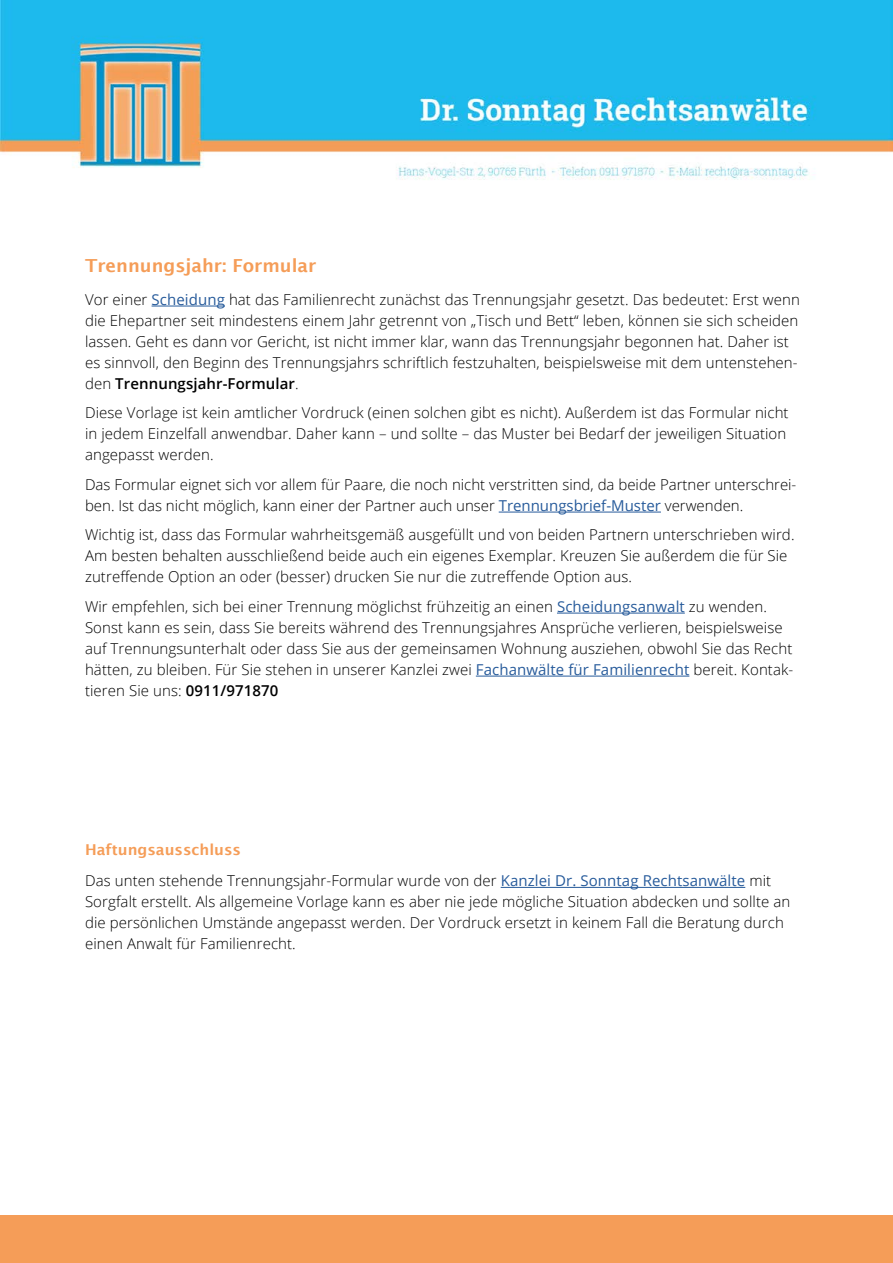
<style>
.page{position:relative;width:893px;height:1263px;background:#fff}
.page>*{position:absolute;margin:0;border:0;box-sizing:border-box;transform-origin:0 0}
.t1{font:600 18px "Lucida Sans";color:#f59d58}
.t2{font:300 15px/21px "Open Sans";letter-spacing:.005em;color:#000}
.t3{font:600 15px "Lucida Sans";color:#f59d58}
.s1{font-weight:400;color:#275b9b}
.s2{font-weight:600}
</style>
<div class="page">
<div style="left:0;top:1215px;width:893px;height:48px;background:#f59d58"></div>
<hr style="left:152px;top:306px;width:73px;height:1px;background:#275b9b">
<hr style="left:499px;top:512px;width:162px;height:1px;background:#275b9b">
<hr style="left:557px;top:613px;width:128px;height:1px;background:#275b9b">
<hr style="left:476px;top:676px;width:213px;height:1px;background:#275b9b">
<hr style="left:501px;top:887px;width:244px;height:1px;background:#275b9b">
<img style="left:0;top:0;width:893px;height:180px">
<p class="t1" style="left:85px;top:255px;width:233px">Trennungsjahr: Formular</p>
<p class="t2" style="left:85px;top:289px;width:716px">Vor einer <span class="s1">Scheidung</span> hat das Familienrecht zunächst das Trennungsjahr gesetzt. Das bedeutet: Erst wenn die Ehepartner seit mindestens einem Jahr getrennt von „Tisch und Bett“ leben, können sie sich scheiden lassen. Geht es dann vor Gericht, ist nicht immer klar, wann das Trennungsjahr begonnen hat. Daher ist es sinnvoll, den Beginn des Trennungsjahrs schriftlich festzuhalten, beispielsweise mit dem untenstehen&shy;den <span class="s2">Trennungsjahr-Formular</span>.</p>
<p class="t2" style="left:85px;top:402px;width:705px">Diese Vorlage ist kein amtlicher Vordruck (einen solchen gibt es nicht). Außerdem ist das Formular nicht in jedem Einzelfall anwendbar. Daher kann – und sollte – das Muster bei Bedarf der jeweiligen Situation angepasst werden.</p>
<p class="t2" style="left:85px;top:474px;width:713px">Das Formular eignet sich vor allem für Paare, die noch nicht verstritten sind, da beide Partner unterschrei&shy;ben. Ist das nicht möglich, kann einer der Partner auch unser <span class="s1">Trennungsbrief-Muster</span> verwenden.</p>
<p class="t2" style="left:85px;top:524px;width:711px">Wichtig ist, dass das Formular wahrheitsgemäß ausgefüllt und von beiden Partnern unterschrieben wird.<br>Am besten behalten ausschließend beide auch ein eigenes Exemplar. Kreuzen Sie außerdem die für Sie zutreffende Option an oder (besser) drucken Sie nur die zutreffende Option aus.</p>
<p class="t2" style="left:85px;top:596px;width:710px">Wir empfehlen, sich bei einer Trennung möglichst frühzeitig an einen <span class="s1">Scheidungsanwalt</span> zu wenden.<br>Sonst kann es sein, dass Sie bereits während des Trennungsjahres Ansprüche verlieren, beispielsweise auf Trennungsunterhalt oder dass Sie aus der gemeinsamen Wohnung ausziehen, obwohl Sie das Recht hätten, zu bleiben. Für Sie stehen in unserer Kanzlei zwei <span class="s1">Fachanwälte für Familienrecht</span> bereit. Kontak&shy;tieren Sie uns: <span class="s2">0911/971870</span></p>
<p class="t3" style="left:85px;top:841px;width:158px">Haftungsausschluss</p>
<p class="t2" style="left:85px;top:870px;width:707px">Das unten stehende Trennungsjahr-Formular wurde von der <span class="s1">Kanzlei Dr. Sonntag Rechtsanwälte</span> mit Sorgfalt erstellt. Als allgemeine Vorlage kann es aber nie jede mögliche Situation abdecken und sollte an die persönlichen Umstände angepasst werden. Der Vordruck ersetzt in keinem Fall die Beratung durch einen Anwalt für Familienrecht.</p>
</div>
